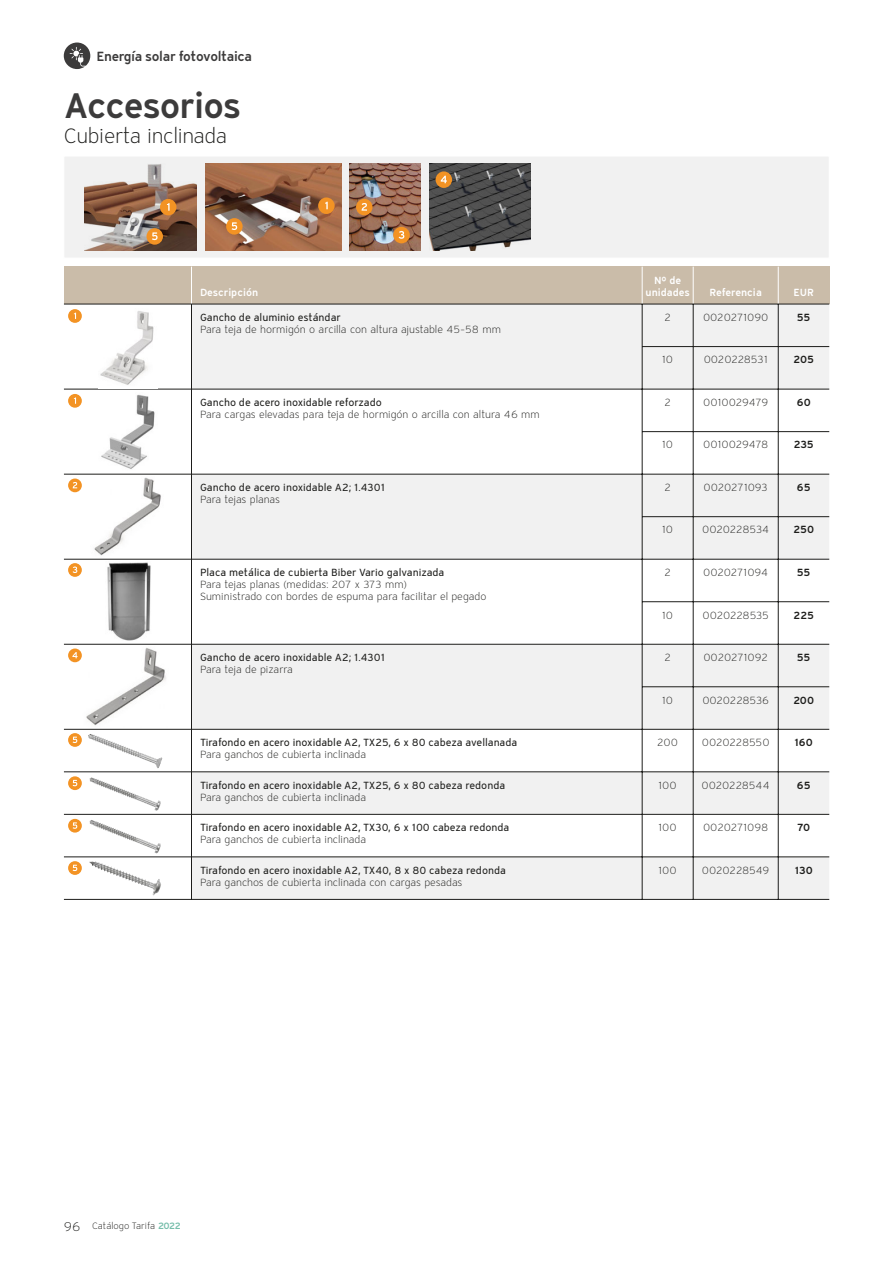
<style>
.page{position:relative;width:893px;height:1263px;background:#fff}
.page>*{position:absolute;margin:0;border:0;box-sizing:border-box;transform-origin:0 0}
.t1{font:600 36px "Vaillant 14";letter-spacing:-.03em;color:#3c3b3b}
.t2{font:300 21px "Vaillant 14";letter-spacing:-.02em;color:#1d1d1b}
.t3{font:600 13.5px "Vaillant 14";letter-spacing:-.03em;color:#3c3b3b}
.t4{font:300 10.5px/12px "Vaillant 14";letter-spacing:-.005em;color:#1d1d1b}
.t5{font:10.5px "Vaillant 14";color:#1d1d1b}
.t6{font:600 10.5px/12px "Vaillant 14";color:#fff;text-align:center}
.t7{font:600 10.5px "Vaillant 14";letter-spacing:-.02em;color:#1d1d1b}
.t8{font:300 9.3px "Vaillant 14";color:#1d1d1b}
.s1{font-size:12.75px}
.s2{font-weight:600;color:#77beab}
</style>
<div class="page">
<svg style="left:64px;top:43px;width:26px;height:26px"></svg>
<div style="left:64px;top:267px;width:765px;height:37px;background:#cabca9"></div>
<svg style="left:192px;top:305px;width:637px;height:594px;fill:#f1f1f1"></svg>
<hr style="left:191px;top:267px;width:1px;height:37px;background:#fff">
<hr style="left:642px;top:267px;width:1px;height:37px;background:#fff">
<hr style="left:693px;top:267px;width:1px;height:37px;background:#fff">
<hr style="left:778px;top:267px;width:1px;height:37px;background:#fff">
<hr style="left:191px;top:304px;width:1px;height:595px;background:#1d1d1b">
<hr style="left:642px;top:304px;width:1px;height:595px;background:#1d1d1b">
<hr style="left:693px;top:304px;width:1px;height:595px;background:#1d1d1b">
<hr style="left:778px;top:304px;width:1px;height:595px;background:#1d1d1b">
<hr style="left:64px;top:304px;width:765px;height:1px;background:#1d1d1b">
<hr style="left:642px;top:346px;width:187px;height:1px;background:#1d1d1b">
<hr style="left:64px;top:389px;width:765px;height:1px;background:#1d1d1b">
<hr style="left:642px;top:431px;width:187px;height:1px;background:#1d1d1b">
<hr style="left:64px;top:474px;width:765px;height:1px;background:#1d1d1b">
<hr style="left:642px;top:516px;width:187px;height:1px;background:#1d1d1b">
<hr style="left:64px;top:559px;width:765px;height:1px;background:#1d1d1b">
<hr style="left:642px;top:601px;width:187px;height:1px;background:#1d1d1b">
<hr style="left:64px;top:644px;width:765px;height:1px;background:#1d1d1b">
<hr style="left:642px;top:686px;width:187px;height:1px;background:#1d1d1b">
<hr style="left:64px;top:729px;width:765px;height:1px;background:#1d1d1b">
<hr style="left:64px;top:771px;width:765px;height:1px;background:#1d1d1b">
<hr style="left:64px;top:814px;width:765px;height:1px;background:#1d1d1b">
<hr style="left:64px;top:857px;width:765px;height:1px;background:#1d1d1b">
<hr style="left:64px;top:899px;width:765px;height:1px;background:#1d1d1b">
<svg style="left:68px;top:478px;width:14px;height:14px"></svg>
<svg style="left:68px;top:309px;width:14px;height:14px"></svg>
<svg style="left:68px;top:394px;width:14px;height:14px"></svg>
<svg style="left:68px;top:648px;width:14px;height:14px"></svg>
<img style="left:100px;top:311px;width:54px;height:74px">
<img style="left:94px;top:477px;width:67px;height:79px">
<img style="left:86px;top:648px;width:80px;height:78px">
<img style="left:89px;top:861px;width:72px;height:34px">
<img style="left:88px;top:734px;width:74px;height:34px">
<img style="left:89px;top:777px;width:72px;height:34px">
<img style="left:89px;top:820px;width:72px;height:33px">
<svg style="left:68px;top:733px;width:14px;height:14px"></svg>
<svg style="left:68px;top:776px;width:14px;height:14px"></svg>
<svg style="left:68px;top:819px;width:14px;height:13px"></svg>
<svg style="left:68px;top:861px;width:14px;height:14px"></svg>
<svg style="left:68px;top:563px;width:14px;height:14px"></svg>
<img style="left:101px;top:394px;width:54px;height:75px">
<div style="left:64px;top:156px;width:765px;height:102px;background:#f1f1f1"></div>
<img style="left:84px;top:164px;width:112px;height:86px">
<img style="left:205px;top:164px;width:136px;height:86px">
<img style="left:350px;top:164px;width:71px;height:86px">
<img style="left:429px;top:164px;width:102px;height:86px">
<div style="left:356px;top:199px;width:16px;height:16px;background:#f39324;border-radius:50%"></div>
<svg style="left:362px;top:203px;width:5px;height:8px"></svg>
<div style="left:318px;top:197px;width:17px;height:17px;background:#f39324;border-radius:50%"></div>
<svg style="left:325px;top:202px;width:3px;height:7px"></svg>
<div style="left:160px;top:199px;width:16px;height:16px;background:#f39324;border-radius:50%"></div>
<svg style="left:167px;top:203px;width:3px;height:8px"></svg>
<div style="left:436px;top:171px;width:16px;height:17px;background:#f39324;border-radius:50%"></div>
<svg style="left:441px;top:176px;width:6px;height:7px"></svg>
<div style="left:226px;top:218px;width:17px;height:17px;background:#f39324;border-radius:50%"></div>
<svg style="left:232px;top:222px;width:5px;height:8px"></svg>
<div style="left:146px;top:228px;width:17px;height:17px;background:#f39324;border-radius:50%"></div>
<svg style="left:152px;top:232px;width:6px;height:8px"></svg>
<div style="left:393px;top:227px;width:17px;height:16px;background:#f39324;border-radius:50%"></div>
<svg style="left:399px;top:231px;width:5px;height:8px"></svg>
<img style="left:107px;top:562px;width:44px;height:78px">
<p class="t3" style="left:96px;top:50px;width:157px">Energía solar fotovoltaica</p>
<h1 class="t1" style="left:64px;top:89px;width:179px">Accesorios</h1>
<h2 class="t2" style="left:64px;top:127px;width:165px">Cubierta inclinada</h2>
<p class="t6" style="left:200px;top:287px;width:60px">Descripción</p>
<p class="t6" style="left:645px;top:275px;width:46px">Nº de unidades</p>
<p class="t6" style="left:709px;top:287px;width:54px">Referencia</p>
<p class="t6" style="left:793px;top:287px;width:22px">EUR</p>
<p class="t5" style="left:200px;top:313px;width:142px">Gancho de aluminio estándar</p>
<p class="t4" style="left:200px;top:324px;width:302px">Para teja de hormigón o arcilla con altura ajustable 45–58 mm</p>
<p class="t4" style="left:664px;top:312px;width:8px">2</p>
<p class="t4" style="left:703px;top:312px;width:67px">0020271090</p>
<p class="t7" style="left:797px;top:313px;width:15px">55</p>
<p class="t4" style="left:662px;top:354px;width:12px">10</p>
<p class="t4" style="left:704px;top:354px;width:66px">0020228531</p>
<p class="t7" style="left:793px;top:355px;width:22px">205</p>
<p class="t5" style="left:200px;top:398px;width:183px">Gancho de acero inoxidable reforzado</p>
<p class="t4" style="left:200px;top:409px;width:341px">Para cargas elevadas para teja de hormigón o arcilla con altura 46 mm</p>
<p class="t4" style="left:664px;top:397px;width:8px">2</p>
<p class="t4" style="left:703px;top:397px;width:67px">0010029479</p>
<p class="t7" style="left:797px;top:398px;width:16px">60</p>
<p class="t4" style="left:662px;top:440px;width:12px">10</p>
<p class="t4" style="left:703px;top:440px;width:66px">0010029478</p>
<p class="t7" style="left:794px;top:440px;width:21px">235</p>
<p class="t5" style="left:200px;top:483px;width:186px">Gancho de acero inoxidable A2; 1.4301</p>
<p class="t4" style="left:200px;top:494px;width:82px">Para tejas planas</p>
<p class="t4" style="left:664px;top:482px;width:8px">2</p>
<p class="t4" style="left:703px;top:482px;width:66px">0020271093</p>
<p class="t7" style="left:797px;top:483px;width:15px">65</p>
<p class="t4" style="left:662px;top:525px;width:12px">10</p>
<p class="t4" style="left:702px;top:525px;width:68px">0020228534</p>
<p class="t7" style="left:793px;top:525px;width:22px">250</p>
<p class="t5" style="left:200px;top:568px;width:246px">Placa metálica de cubierta Biber Vario galvanizada</p>
<p class="t4" style="left:200px;top:579px;width:288px">Para tejas planas (medidas: 207 x 373 mm)<br>Suministrado con bordes de espuma para facilitar el pegado</p>
<p class="t4" style="left:664px;top:567px;width:8px">2</p>
<p class="t4" style="left:703px;top:567px;width:67px">0020271094</p>
<p class="t7" style="left:797px;top:568px;width:15px">55</p>
<p class="t4" style="left:662px;top:610px;width:12px">10</p>
<p class="t4" style="left:702px;top:610px;width:68px">0020228535</p>
<p class="t7" style="left:794px;top:610px;width:22px">225</p>
<p class="t5" style="left:200px;top:653px;width:186px">Gancho de acero inoxidable A2; 1.4301</p>
<p class="t4" style="left:200px;top:664px;width:94px">Para teja de pizarra</p>
<p class="t4" style="left:664px;top:652px;width:8px">2</p>
<p class="t4" style="left:703px;top:652px;width:66px">0020271092</p>
<p class="t7" style="left:797px;top:653px;width:15px">55</p>
<p class="t4" style="left:662px;top:695px;width:12px">10</p>
<p class="t4" style="left:702px;top:695px;width:68px">0020228536</p>
<p class="t7" style="left:793px;top:695px;width:22px">200</p>
<p class="t5" style="left:200px;top:738px;width:319px">Tirafondo en acero inoxidable A2, TX25, 6 x 80 cabeza avellanada</p>
<p class="t4" style="left:200px;top:749px;width:168px">Para ganchos de cubierta inclinada</p>
<p class="t4" style="left:657px;top:737px;width:22px">200</p>
<p class="t4" style="left:702px;top:737px;width:69px">0020228550</p>
<p class="t7" style="left:794px;top:738px;width:20px">160</p>
<p class="t5" style="left:200px;top:780px;width:307px">Tirafondo en acero inoxidable A2, TX25, 6 x 80 cabeza redonda</p>
<p class="t4" style="left:200px;top:792px;width:168px">Para ganchos de cubierta inclinada</p>
<p class="t4" style="left:659px;top:780px;width:20px">100</p>
<p class="t4" style="left:702px;top:780px;width:70px">0020228544</p>
<p class="t7" style="left:797px;top:780px;width:15px">65</p>
<p class="t5" style="left:200px;top:823px;width:311px">Tirafondo en acero inoxidable A2, TX30, 6 x 100 cabeza redonda</p>
<p class="t4" style="left:200px;top:834px;width:168px">Para ganchos de cubierta inclinada</p>
<p class="t4" style="left:659px;top:822px;width:20px">100</p>
<p class="t4" style="left:703px;top:822px;width:67px">0020271098</p>
<p class="t7" style="left:797px;top:823px;width:14px">70</p>
<p class="t5" style="left:200px;top:865px;width:307px">Tirafondo en acero inoxidable A2, TX40, 8 x 80 cabeza redonda</p>
<p class="t4" style="left:200px;top:877px;width:264px">Para ganchos de cubierta inclinada con cargas pesadas</p>
<p class="t4" style="left:659px;top:865px;width:20px">100</p>
<p class="t4" style="left:702px;top:865px;width:69px">0020228549</p>
<p class="t7" style="left:795px;top:865px;width:19px">130</p>
<p class="t8" style="left:64px;top:1222px;width:119px"><span class="s1">96</span> Catálogo Tarifa <span class="s2">2022</span></p>
</div>
